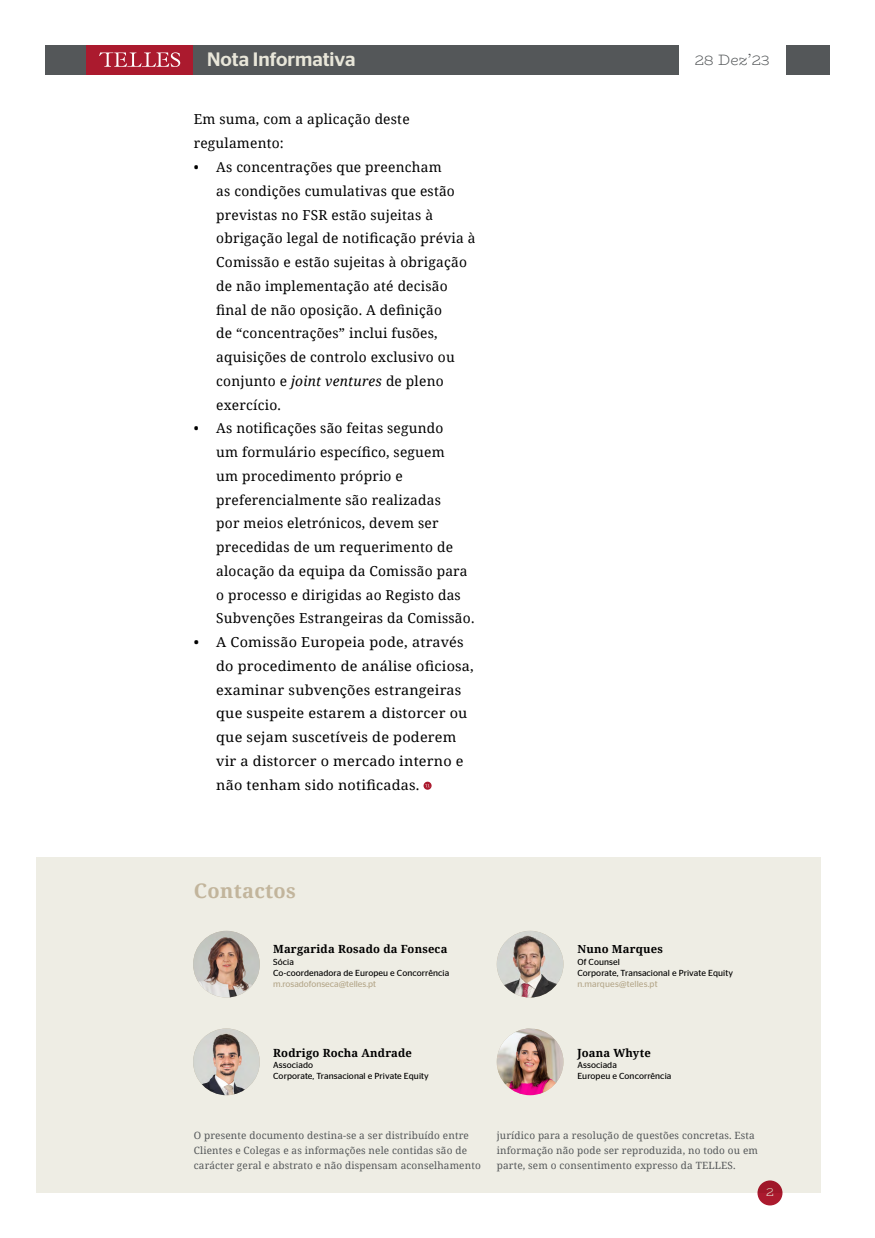
<style>
.page{position:relative;width:875px;height:1238px;background:#fff}
.page>*{position:absolute;margin:0;border:0;box-sizing:border-box;transform-origin:0 0}
.t1{font:700 20px "Noto Serif";letter-spacing:.015em;color:#c2b59c}
.t2{font:500 19.38px "Stag Sans";color:#e8e6d9}
.t3{font:300 15px "Bio Rhyme";color:#545759}
.t4{font:13.75px/23.8px "Noto Serif";letter-spacing:.015em;color:#000}
.t5{font:13.75px/23.8px "Noto Serif";letter-spacing:.015em;color:#000;scale:1.05 1}
.t6{font:300 12.5px "Bio Rhyme";color:#e8e6d9}
.t7{font:700 11.25px "Noto Serif";letter-spacing:.015em;color:#000}
.t8{font:10px/15px "Noto Serif";letter-spacing:.015em;color:#545759}
.t9{font:8.75px/11.2px "Stag Sans";letter-spacing:.01em;color:#000}
.t10{font:8.75px "Stag Sans";color:#c2b59c}
.s1{font-style:italic}
</style>
<div class="page">
<div style="left:758px;top:1180px;width:25px;height:25px;background:#ab1a2e;border-radius:50%"></div>
<div style="left:45px;top:45px;width:785px;height:29px;background:#545759"></div>
<div style="left:86px;top:45px;width:107px;height:29px;background:#ab1a2e"></div>
<div style="left:679px;top:43px;width:107px;height:33px;background:#fff"></div>
<svg style="left:424px;top:781px;width:8px;height:8px"></svg>
<svg style="left:99px;top:52px;width:81px;height:15px"></svg>
<div style="left:36px;top:858px;width:785px;height:334px;background:#eeede4"></div>
<img style="left:193px;top:1028px;width:67px;height:67px;border-radius:33px">
<img style="left:193px;top:930px;width:67px;height:67px;border-radius:33px">
<img style="left:497px;top:1028px;width:66px;height:67px;border-radius:33px">
<img style="left:497px;top:930px;width:66px;height:67px;border-radius:33px">
<h2 class="t2" style="left:207px;top:48px;width:150px">Nota Informativa</h2>
<p class="t3" style="left:695px;top:48px;width:76px">28 Dez’23</p>
<p class="t4" style="left:194px;top:107px;width:217px">Em suma, com a aplicação deste regulamento:</p>
<p class="t4" style="left:216px;top:155px;width:261px;text-indent:-22px">• As concentrações que preencham<br>as condições cumulativas que estão previstas no FSR estão sujeitas à obrigação legal de notificação prévia à Comissão e estão sujeitas à obrigação de não implementação até decisão final de não oposição. A definição<br>de “concentrações” inclui fusões, aquisições de controlo exclusivo ou conjunto e <span class="s1">joint ventures</span> de pleno exercício.</p>
<p class="t4" style="left:216px;top:416px;width:260px;text-indent:-22px">• As notificações são feitas segundo<br>um formulário específico, seguem<br>um procedimento próprio e preferencialmente são realizadas<br>por meios eletrónicos, devem ser precedidas de um requerimento de alocação da equipa da Comissão para o processo e dirigidas ao Registo das Subvenções Estrangeiras da Comissão.</p>
<p class="t5" style="left:216px;top:630px;width:247px;text-indent:-22px">• A Comissão Europeia pode, através do procedimento de análise oficiosa, examinar subvenções estrangeiras que suspeite estarem a distorcer ou que sejam suscetíveis de poderem vir a distorcer o mercado interno e não tenham sido notificadas.</p>
<h1 class="t1" style="left:194px;top:876px;width:104px">Contactos</h1>
<p class="t7" style="left:273px;top:941px;width:176px">Margarida Rosado da Fonseca</p>
<p class="t9" style="left:273px;top:955px;width:177px">Sócia<br>Co-coordenadora de Europeu e Concorrência</p>
<p class="t10" style="left:273px;top:979px;width:104px">m.rosadofonseca@telles.pt</p>
<p class="t7" style="left:273px;top:1044px;width:140px">Rodrigo Rocha Andrade</p>
<p class="t9" style="left:273px;top:1059px;width:157px">Associado<br>Corporate, Transacional e Private Equity</p>
<p class="t7" style="left:577px;top:941px;width:87px">Nuno Marques</p>
<p class="t9" style="left:577px;top:955px;width:157px">Of Counsel<br>Corporate, Transacional e Private Equity</p>
<p class="t10" style="left:577px;top:979px;width:82px">n.marques@telles.pt</p>
<p class="t7" style="left:577px;top:1044px;width:75px">Joana Whyte</p>
<p class="t9" style="left:577px;top:1059px;width:95px">Associada<br>Europeu e Concorrência</p>
<p class="t8" style="left:194px;top:1127px;width:289px">O presente documento destina-se a ser distribuído entre<br>Clientes e Colegas e as informações nele contidas são de carácter geral e abstrato e não dispensam aconselhamento</p>
<p class="t8" style="left:497px;top:1127px;width:263px">jurídico para a resolução de questões concretas. Esta informação não pode ser reproduzida, no todo ou em parte, sem o consentimento expresso da TELLES.</p>
<p class="t6" style="left:766px;top:1182px;width:9px">2</p>
</div>
